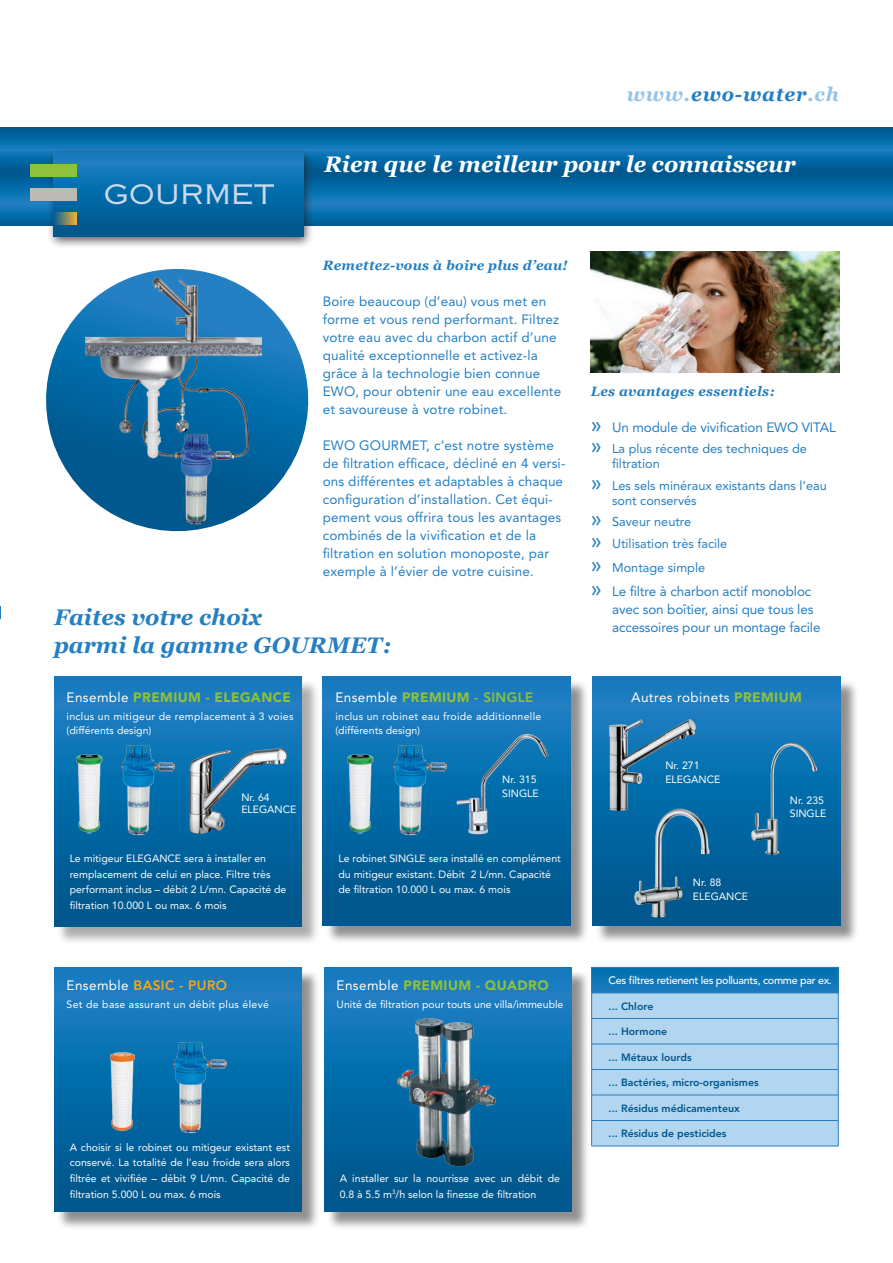
<style>
.page{position:relative;width:893px;height:1263px;background:#fff}
.page>*{position:absolute;margin:0;border:0;box-sizing:border-box;transform-origin:0 0}
.t1{font:27px "Copperplate Gothic Std 32 AB";color:#ccd8ed}
.HD_Produkt_georgia{font:italic 700 22.5px "Georgia";color:#257fc3}
.HD_Produkt_georgia-2{font:italic 700 22.5px "Georgia";color:#fff}
.t2{font:italic 700 19.5px "Georgia";letter-spacing:.04em;color:#257fc3}
.copy{font:13.5px/18px "Avenir LT Std";letter-spacing:.01em;color:#257fc3}
.copy-2{font:13.5px/18px "Avenir LT Std";letter-spacing:-.01em;color:#257fc3}
.kursiv{font:italic 700 13.5px "Georgia";letter-spacing:.02em;color:#257fc3}
.copy-3{font:900 13.5px "Avenir LT Std";letter-spacing:.03em;color:#8fc13e}
.copy-4{font:13.5px "Avenir LT Std";letter-spacing:.03em;color:#fff}
.copy-5{font:800 13.5px "Avenir LT Std";letter-spacing:.03em;color:#f9a51b}
.t3{font:12.75px/15px "Avenir LT Std";color:#257fc3}
.t4{font:500 10.8px "Avenir LT Std";letter-spacing:-.03em;color:#fff}
.kleines{font:10.5px/15.8px "Avenir LT Std";color:#fff}
.t5{font:800 10.5px "Avenir LT Std";color:#00578d}
.copy-6{font:10.5px "Avenir LT Std";letter-spacing:.03em;color:#fff}
.copy-7{font:10.5px "Avenir LT Std";color:#fff}
.s1{color:#92c5ea}
.s2{font-weight:400;color:#fff}
.s3{font-weight:900;color:#8fc13e}
.s4{font-weight:800;color:#8fc13e}
.s5{font-size:22.5px}
</style>
<div class="page">
<div style="left:0;top:127px;width:893px;height:13px;background:#005b92"></div>
<svg style="left:1px;top:133px;width:892px;height:92px;background:#076ca9"></svg>
<svg style="left:0;top:133px;width:1px;height:92px"></svg>
<div style="left:47px;top:147px;width:267px;height:102px;background:#231f20;opacity:.75"></div>
<div style="left:53px;top:153px;width:250px;height:83px;background:linear-gradient(to bottom,#1982c6,#00558a)"></div>
<div style="left:56px;top:679px;width:264px;height:266px;background:#231f20;opacity:.37"></div>
<svg style="left:54px;top:677px;width:247px;height:249px;background:#0a69a6"></svg>
<div style="left:325px;top:679px;width:264px;height:265px;background:#231f20;opacity:.5"></div>
<svg style="left:323px;top:677px;width:247px;height:248px;background:#0a68a4"></svg>
<div style="left:595px;top:679px;width:264px;height:265px;background:#231f20;opacity:.5"></div>
<svg style="left:593px;top:677px;width:247px;height:248px;background:#0a6ba9"></svg>
<div style="left:56px;top:969px;width:264px;height:261px;background:#231f20;opacity:.5"></div>
<svg style="left:54px;top:967px;width:247px;height:245px;background:#0a6aa7"></svg>
<div style="left:326px;top:969px;width:264px;height:261px;background:#231f20;opacity:.5"></div>
<svg style="left:324px;top:967px;width:247px;height:245px;background:#096ba8"></svg>
<svg style="left:46px;top:300px;width:263px;height:232px"></svg>
<img style="left:85px;top:269px;width:177px;height:258px">
<img style="left:187px;top:731px;width:102px;height:124px">
<img style="left:59px;top:731px;width:55px;height:124px">
<img style="left:331px;top:731px;width:55px;height:124px">
<img style="left:95px;top:1027px;width:155px;height:124px">
<img style="left:455px;top:724px;width:128px;height:114px">
<img style="left:396px;top:1014px;width:105px;height:165px">
<svg style="left:0;top:606px;width:1px;height:13px"></svg>
<img style="left:591px;top:251px;width:249px;height:122px">
<svg style="left:591px;top:967px;width:248px;height:179px;background:#94c3e5"></svg>
<hr style="left:591px;top:1146px;width:247px;height:1px;background:#257fc3">
<img style="left:634px;top:809px;width:76px;height:108px">
<img style="left:751px;top:743px;width:66px;height:112px">
<img style="left:609px;top:719px;width:80px;height:92px">
<img style="left:122px;top:743px;width:53px;height:92px">
<img style="left:394px;top:743px;width:52px;height:93px">
<img style="left:174px;top:1040px;width:53px;height:94px">
<div style="left:30px;top:164px;width:47px;height:13px;background:#8fc13e"></div>
<div style="left:30px;top:188px;width:47px;height:13px;background:#bcbbb4"></div>
<svg style="left:30px;top:212px;width:47px;height:13px"></svg>
<p class="t2" style="left:627px;top:83px;width:214px"><span class="s1">www.</span>ewo-water<span class="s1">.ch</span></p>
<p class="t1" style="left:104px;top:178px;width:172px">GOURMET</p>
<p class="HD_Produkt_georgia-2" style="left:324px;top:152px;width:473px">Rien que le meilleur pour le connaisseur</p>
<p class="kursiv" style="left:323px;top:258px;width:246px">Remettez-vous à boire plus d’eau!</p>
<p class="copy" style="left:323px;top:292px;width:240px">Boire beaucoup (d’eau) vous met en forme et vous rend performant. Filtrez votre eau avec du charbon actif d’une qualité exceptionnelle et activez-la grâce à la technologie bien connue EWO, pour obtenir une eau excellente et savoureuse à votre robinet.</p>
<p class="copy" style="left:323px;top:436px;width:244px">EWO GOURMET, c’est notre système de filtration efficace, décliné en 4 versi&shy;ons différentes et adaptables à chaque configuration d’installation. Cet équi&shy;pement vous offrira tous les avantages combinés de la vivification et de la filtration en solution monoposte, par exemple à l’évier de votre cuisine.</p>
<p class="HD_Produkt_georgia" style="left:54px;top:604px;width:210px">Faites votre choix</p>
<p class="HD_Produkt_georgia" style="left:54px;top:632px;width:339px">parmi la gamme GOURMET:</p>
<p class="copy-3" style="left:67px;top:689px;width:226px"><span class="s2">Ensemble</span> PREMIUM - ELEGANCE</p>
<p class="copy-6" style="left:67px;top:710px;width:228px">inclus un mitigeur de remplacement à 3 voies</p>
<p class="kleines" style="left:67px;top:722px;width:86px">(différents design)</p>
<p class="kleines" style="left:241px;top:790px;width:30px">Nr. 64</p>
<p class="kleines" style="left:241px;top:802px;width:57px">ELEGANCE</p>
<p class="copy-4" style="left:335px;top:689px;width:199px">Ensemble <span class="s3">PREMIUM</span> <span class="s4">- SINGLE</span></p>
<p class="copy-6" style="left:335px;top:710px;width:208px">inclus un robinet eau froide additionnelle</p>
<p class="kleines" style="left:335px;top:722px;width:86px">(différents design)</p>
<p class="kleines" style="left:502px;top:772px;width:36px">Nr. 315</p>
<p class="kleines" style="left:502px;top:785px;width:38px">SINGLE</p>
<p class="kleines" style="left:70px;top:850px;width:218px">Le mitigeur ELEGANCE sera à installer en remplacement de celui en place. Filtre très performant inclus – débit 2 L/mn. Capacité de filtration 10.000 L ou max. 6 mois</p>
<p class="kleines" style="left:338px;top:850px;width:224px">Le robinet SINGLE sera installé en complément du mitigeur existant. Débit 2 L/mn. Capacité de filtration 10.000 L ou max. 6 mois</p>
<p class="kursiv" style="left:591px;top:384px;width:185px">Les avantages essentiels:</p>
<p class="copy-2" style="left:591px;top:418px;width:246px"><span class="s5">»</span> Un module de vivification EWO VITAL</p>
<p class="t3" style="left:612px;top:442px;width:196px;text-indent:-21px"><span class="s5">»</span> La plus récente des techniques de filtration</p>
<p class="t3" style="left:612px;top:478px;width:216px;text-indent:-21px"><span class="s5">»</span> Les sels minéraux existants dans l’eau sont conservés</p>
<p class="t3" style="left:591px;top:514px;width:102px"><span class="s5">»</span> Saveur neutre</p>
<p class="t3" style="left:591px;top:536px;width:138px"><span class="s5">»</span> Utilisation très facile</p>
<p class="t3" style="left:591px;top:560px;width:116px"><span class="s5">»</span> Montage simple</p>
<p class="copy-2" style="left:612px;top:583px;width:210px;text-indent:-21px"><span class="s5">»</span> Le filtre à charbon actif monobloc avec son boîtier, ainsi que tous les accessoires pour un montage facile</p>
<p class="copy-4" style="left:631px;top:689px;width:172px">Autres robinets <span class="s3">PREMIUM</span></p>
<p class="kleines" style="left:665px;top:758px;width:36px">Nr. 271</p>
<p class="kleines" style="left:665px;top:771px;width:57px">ELEGANCE</p>
<p class="kleines" style="left:693px;top:875px;width:30px">Nr. 88</p>
<p class="kleines" style="left:693px;top:888px;width:57px">ELEGANCE</p>
<p class="kleines" style="left:790px;top:792px;width:36px">Nr. 235</p>
<p class="kleines" style="left:790px;top:806px;width:38px">SINGLE</p>
<p class="copy-5" style="left:67px;top:977px;width:162px"><span class="s2">Ensemble</span> BASIC - PURO</p>
<p class="copy-6" style="left:67px;top:998px;width:204px">Set de base assurant un débit plus élevé</p>
<p class="kleines" style="left:70px;top:1139px;width:222px;text-align:justify">A choisir si le robinet ou mitigeur existant est conservé. La totalité de l’eau froide sera alors filtrée et vivifiée – débit 9 L/mn. Capacité de filtration 5.000 L ou max. 6 mois</p>
<p class="copy-3" style="left:337px;top:977px;width:213px"><span class="s2">Ensemble</span> PREMIUM - QUADRO</p>
<p class="copy-7" style="left:337px;top:998px;width:228px">Unité de filtration pour touts une villa/immeuble</p>
<p class="kleines" style="left:340px;top:1170px;width:222px">A installer sur la nourrisse avec un débit de<br>0.8 à 5.5 m<sup>3</sup>/h selon la finesse de filtration</p>
<p class="t4" style="left:609px;top:974px;width:225px">Ces filtres retienent les polluants, comme par ex.</p>
<p class="t5" style="left:609px;top:1000px;width:46px">... Chlore</p>
<p class="t5" style="left:609px;top:1025px;width:60px">... Hormone</p>
<p class="t5" style="left:609px;top:1051px;width:85px">... Métaux lourds</p>
<p class="t5" style="left:609px;top:1076px;width:152px">... Bactéries, micro-organismes</p>
<p class="t5" style="left:609px;top:1102px;width:133px">... Résidus médicamenteux</p>
<p class="t5" style="left:609px;top:1127px;width:119px">... Résidus de pesticides</p>
</div>
